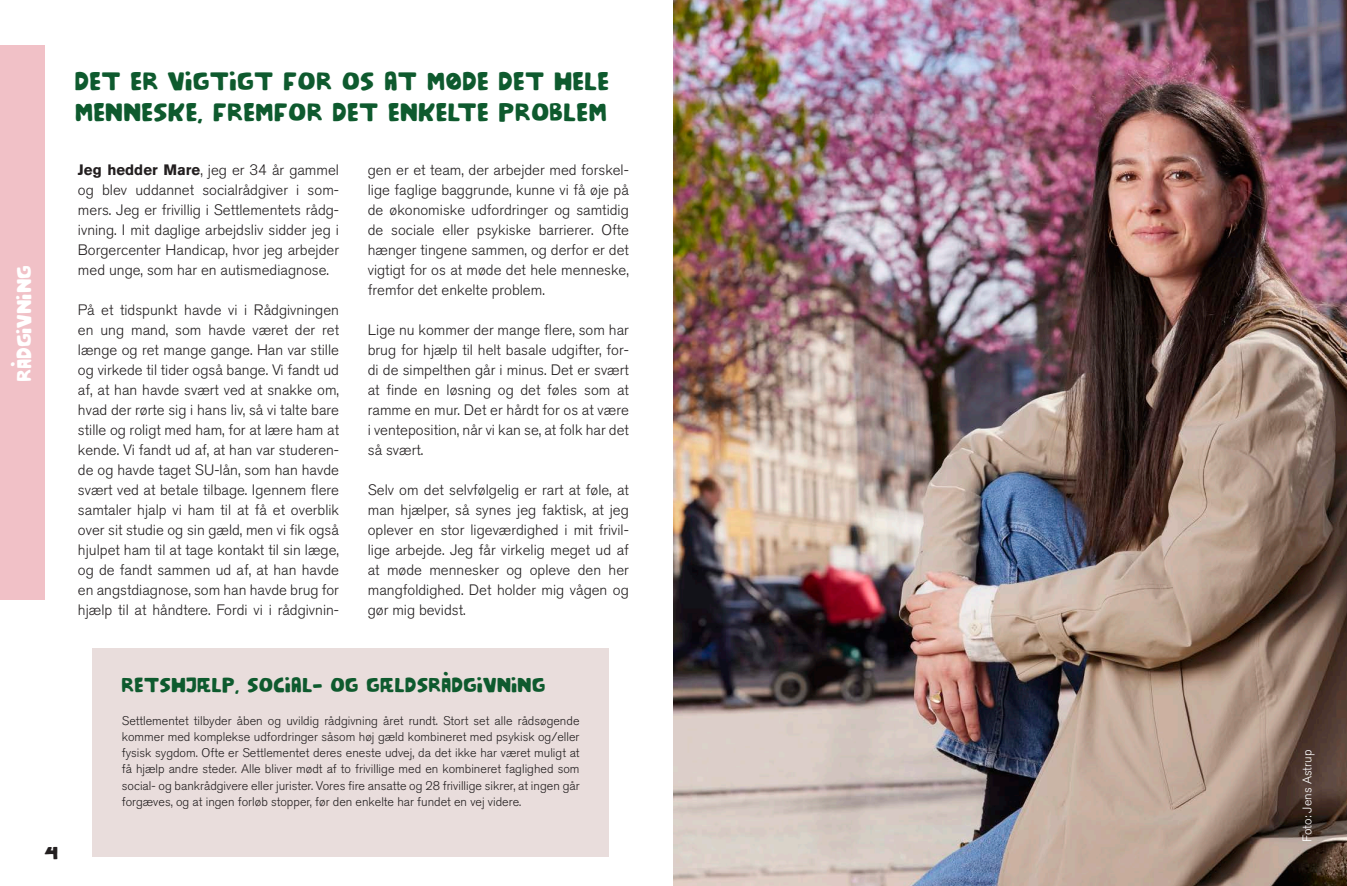
<style>
.page{position:relative;width:1347px;height:886px;background:#fff}
.page>*{position:absolute;margin:0;border:0;box-sizing:border-box;transform-origin:0 0}
.t1{font:31.25px/31.2px "Saxogade 2023";color:#0e5a2e}
.t2{font:25px "Saxogade 2023";color:#0e5a2e}
.t3{font:25px "Saxogade 2023";letter-spacing:-.005em;color:#fff}
.t4{font:21.25px "Saxogade 2023";color:#231f20}
.t5{font:300 15px/20px "Akzidenz Grotesk BE";color:#231f20;text-align:justify}
.t6{font:300 12.5px/16.2px "Akzidenz Grotesk BE";color:#231f20;text-align:justify}
.t7{font:300 12.5px "Akzidenz Grotesk BE";color:#fff}
.s1{font-weight:700}
</style>
<div class="page">
<div style="left:0;top:46px;width:44px;height:554px;background:#f1c1c7"></div>
<div style="left:92px;top:648px;width:516px;height:209px;background:#e9dddc"></div>
<img style="left:673px;top:0;width:673px;height:886px">
<p class="t3" style="left:11px;top:381px;width:119px;rotate:-90deg">RÅDGIVNING</p>
<p class="t1" style="left:76px;top:64px;width:536px">DET ER VIGTIGT FOR OS AT MØDE DET HELE<br>MENNESKE, FREMFOR DET ENKELTE PROBLEM</p>
<p class="t5" style="left:78px;top:160px;width:262px"><span class="s1">Jeg hedder Mare</span>, jeg er 34 år gammel og blev uddannet socialrådgiver i som&shy;mers. Jeg er frivillig i Settlementets rådg&shy;ivning. I mit daglige arbejdsliv sidder jeg i Borgercenter Handicap, hvor jeg arbejder med unge, som har en autismediagnose.</p>
<p class="t5" style="left:78px;top:300px;width:263px">På et tidspunkt havde vi i Rådgivningen en ung mand, som havde været der ret længe og ret mange gange. Han var stille og virkede til tider også bange. Vi fandt ud af, at han havde svært ved at snakke om, hvad der rørte sig i hans liv, så vi talte bare stille og roligt med ham, for at lære ham at kende. Vi fandt ud af, at han var studeren&shy;de og havde taget SU-lån, som han havde svært ved at betale tilbage. Igennem flere samtaler hjalp vi ham til at få et overblik over sit studie og sin gæld, men vi fik også hjulpet ham til at tage kontakt til sin læge, og de fandt sammen ud af, at han havde en angstdiagnose, som han havde brug for hjælp til at håndtere. Fordi vi i rådgivnin-</p>
<p class="t5" style="left:368px;top:160px;width:262px">gen er et team, der arbejder med forskel&shy;lige faglige baggrunde, kunne vi få øje på de økonomiske udfordringer og samtidig de sociale eller psykiske barrierer. Ofte hænger tingene sammen, og derfor er det vigtigt for os at møde det hele menneske, fremfor det enkelte problem.</p>
<p class="t5" style="left:368px;top:320px;width:263px">Lige nu kommer der mange flere, som har brug for hjælp til helt basale udgifter, for&shy;di de simpelthen går i minus. Det er svært at finde en løsning og det føles som at ramme en mur. Det er hårdt for os at være i venteposition, når vi kan se, at folk har det så svært.</p>
<p class="t5" style="left:368px;top:480px;width:262px">Selv om det selvfølgelig er rart at føle, at man hjælper, så synes jeg faktisk, at jeg oplever en stor ligeværdighed i mit frivil&shy;lige arbejde. Jeg får virkelig meget ud af at møde mennesker og opleve den her mangfoldighed. Det holder mig vågen og gør mig bevidst.</p>
<h3 class="t4" style="left:45px;top:841px;width:15px">4</h3>
<p class="t2" style="left:122px;top:671px;width:426px">RETSHJÆLP, SOCIAL- OG GÆLDSRÅDGIVNING</p>
<p class="t6" style="left:122px;top:712px;width:459px">Settlementet tilbyder åben og uvildig rådgivning året rundt. Stort set alle rådsøgende kommer med komplekse udfordringer såsom høj gæld kombineret med psykisk og/eller fysisk sygdom. Ofte er Settlementet deres eneste udvej, da det ikke har været muligt at få hjælp andre steder. Alle bliver mødt af to frivillige med en kombineret faglighed som social- og bankrådgivere eller jurister. Vores fire ansatte og 28 frivillige sikrer, at ingen går forgæves, og at ingen forløb stopper, før den enkelte har fundet en vej videre.</p>
<p class="t7" style="left:1300px;top:841px;width:93px;rotate:-90deg">Foto: Jens Astrup</p>
</div>
